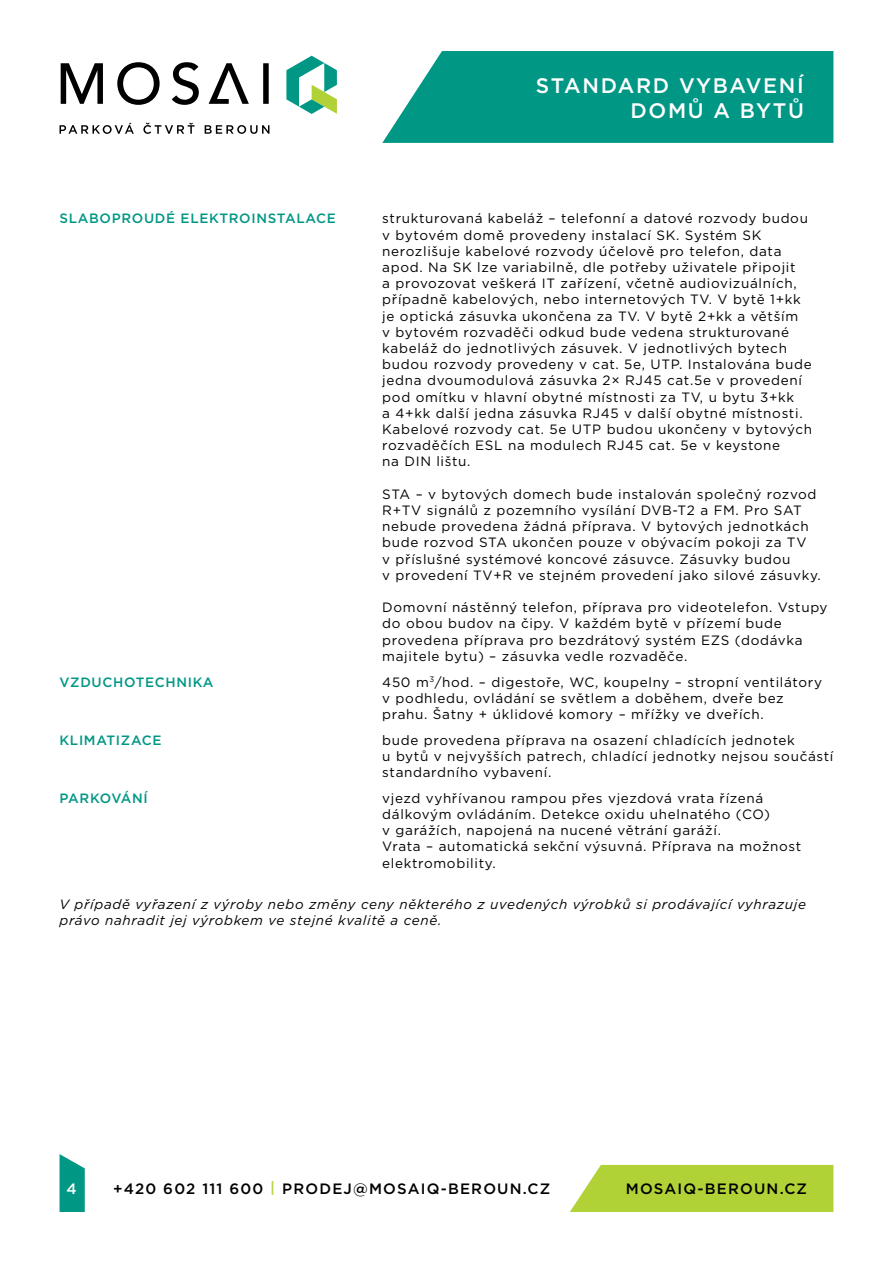
<style>
.page{position:relative;width:893px;height:1263px;background:#fff}
.page>*{position:absolute;margin:0;border:0;box-sizing:border-box;transform-origin:0 0}
.t1{font:500 21px/25.2px "Gotham";letter-spacing:.08em;color:#fff;text-align:right}
.t2{font:500 15px "Gotham";letter-spacing:.08em;color:#000}
.t3{font:500 15px "Gotham";color:#fff}
.t4{font:13.5px/16.2px "Gotham";letter-spacing:.05em;color:#000}
.t5{font:italic 13.5px/16.2px "Gotham";letter-spacing:.05em;color:#000}
.t6{font:500 13.5px "Gotham";letter-spacing:.05em;color:#009785}
.t7{font:500 13.5px "Gotham";letter-spacing:.03em;color:#009785}
.s1{color:#b0d236}
</style>
<div class="page">
<svg style="left:382px;top:51px;width:451px;height:92px;background:#119e8d"></svg>
<svg style="left:61px;top:63px;width:42px;height:41px"></svg>
<svg style="left:117px;top:62px;width:43px;height:43px"></svg>
<svg style="left:172px;top:62px;width:27px;height:43px"></svg>
<svg style="left:263px;top:63px;width:6px;height:41px"></svg>
<svg style="left:209px;top:63px;width:40px;height:41px"></svg>
<svg style="left:60px;top:123px;width:209px;height:11px"></svg>
<svg style="left:286px;top:56px;width:51px;height:58px"></svg>
<svg style="left:60px;top:1154px;width:25px;height:58px"></svg>
<div style="left:570px;top:1165px;width:263px;height:47px;background:#b0d236"></div>
<h1 class="t1" style="left:536px;top:72px;width:269px">STANDARD VYBAVENÍ<br>DOMŮ A BYTŮ</h1>
<p class="t6" style="left:60px;top:210px;width:278px">SLABOPROUDÉ ELEKTROINSTALACE</p>
<p class="t4" style="left:382px;top:210px;width:431px">strukturovaná kabeláž – telefonní a datové rozvody budou v bytovém domě provedeny instalací SK. Systém SK nerozlišuje kabelové rozvody účelově pro telefon, data apod. Na SK lze variabilně, dle potřeby uživatele připojit<br>a provozovat veškerá IT zařízení, včetně audiovizuálních, případně kabelových, nebo internetových TV. V bytě 1+kk je optická zásuvka ukončena za TV. V bytě 2+kk a větším<br>v bytovém rozvaděči odkud bude vedena strukturované kabeláž do jednotlivých zásuvek. V jednotlivých bytech budou rozvody provedeny v cat. 5e, UTP. Instalována bude jedna dvoumodulová zásuvka 2× RJ45 cat.5e v provedení pod omítku v hlavní obytné místnosti za TV, u bytu 3+kk<br>a 4+kk další jedna zásuvka RJ45 v další obytné místnosti.<br>Kabelové rozvody cat. 5e UTP budou ukončeny v bytových rozvaděčích ESL na modulech RJ45 cat. 5e v keystone<br>na DIN lištu.</p>
<p class="t4" style="left:382px;top:486px;width:440px">STA – v bytových domech bude instalován společný rozvod R+TV signálů z pozemního vysílání DVB-T2 a FM. Pro SAT nebude provedena žádná příprava. V bytových jednotkách bude rozvod STA ukončen pouze v obývacím pokoji za TV<br>v příslušné systémové koncové zásuvce. Zásuvky budou<br>v provedení TV+R ve stejném provedení jako silové zásuvky.</p>
<p class="t4" style="left:382px;top:599px;width:447px">Domovní nástěnný telefon, příprava pro videotelefon. Vstupy do obou budov na čipy. V každém bytě v přízemí bude provedena příprava pro bezdrátový systém EZS (dodávka majitele bytu) – zásuvka vedle rozvaděče.</p>
<p class="t6" style="left:60px;top:673px;width:156px">VZDUCHOTECHNIKA</p>
<p class="t4" style="left:382px;top:673px;width:441px">450 m<sup>3</sup>/hod. – digestoře, WC, koupelny – stropní ventilátory v podhledu, ovládání se světlem a doběhem, dveře bez prahu. Šatny + úklidové komory – mřížky ve dveřích.</p>
<p class="t6" style="left:60px;top:731px;width:103px">KLIMATIZACE</p>
<p class="t4" style="left:382px;top:731px;width:453px">bude provedena příprava na osazení chladících jednotek<br>u bytů v nejvyšších patrech, chladící jednotky nejsou součástí standardního vybavení.</p>
<p class="t7" style="left:60px;top:789px;width:90px">PARKOVÁNÍ</p>
<p class="t4" style="left:382px;top:789px;width:420px">vjezd vyhřívanou rampou přes vjezdová vrata řízená dálkovým ovládáním. Detekce oxidu uhelnatého (CO)<br>v garážích, napojená na nucené větrání garáží.<br>Vrata – automatická sekční výsuvná. Příprava na možnost elektromobility.</p>
<p class="t5" style="left:60px;top:896px;width:748px">V případě vyřazení z výroby nebo změny ceny některého z uvedených výrobků si prodávající vyhrazuje právo nahradit jej výrobkem ve stejné kvalitě a ceně.</p>
<p class="t3" style="left:66px;top:1179px;width:12px">4</p>
<p class="t2" style="left:113px;top:1179px;width:439px">+420 602 111 600 <span class="s1">|</span> PRODEJ@MOSAIQ-BEROUN.CZ</p>
<p class="t2" style="left:626px;top:1179px;width:183px">MOSAIQ-BEROUN.CZ</p>
</div>
